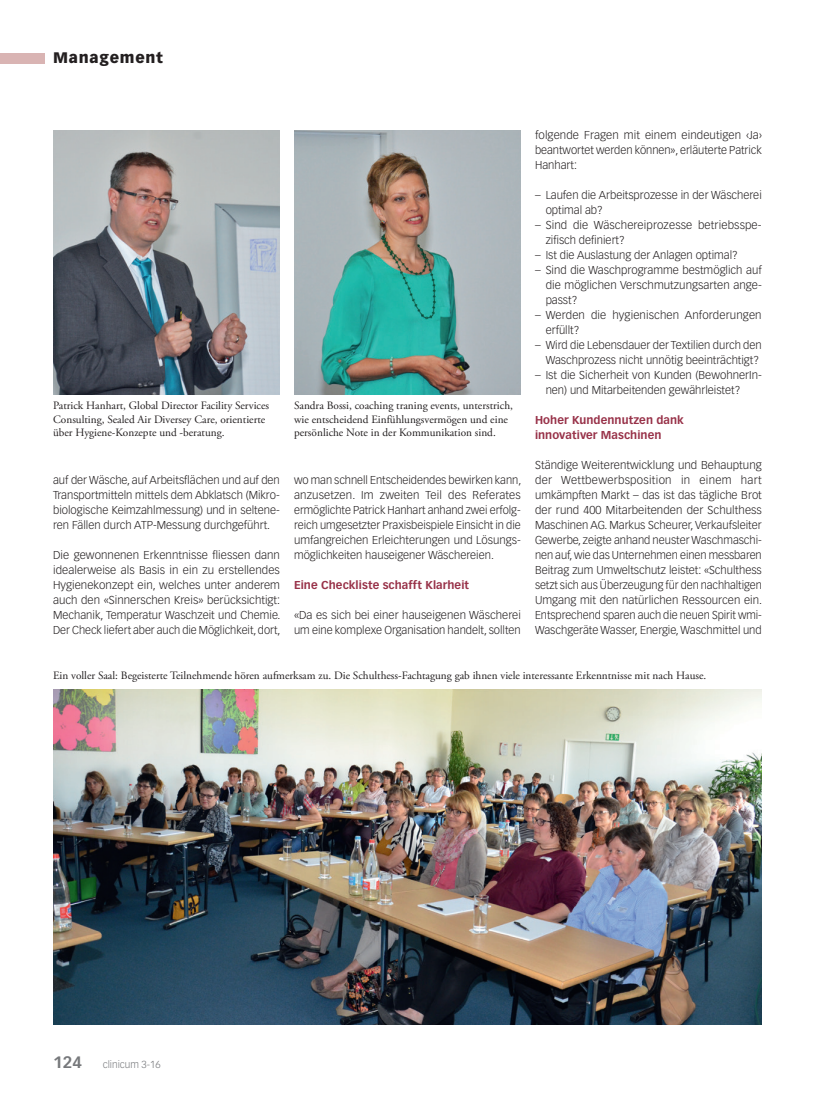
<style>
.page{position:relative;width:815px;height:1099px;background:#fff}
.page>*{position:absolute;margin:0;border:0;box-sizing:border-box;transform-origin:0 0}
.t1{font:900 15px "Vectora LT Std";letter-spacing:.05em;color:#231f20}
.t2{font:300 11.25px/15px "Vectora LT Std";color:#231f20;text-align:justify}
.t3{font:11.25px/13.5px "Adobe Garamond Pro";color:#231f20}
.t4{font:700 11.25px/15px "Vectora LT Std";letter-spacing:.005em;color:#983249}
.t5{font:300 10px "Vectora LT Std";color:#76787b}
.s1{font-weight:700;font-size:16.25px}
</style>
<div class="page">
<div style="left:0;top:53px;width:45px;height:10px;background:#d9b4b3"></div>
<img style="left:53px;top:689px;width:709px;height:335px">
<img style="left:53px;top:130px;width:227px;height:264px">
<img style="left:294px;top:130px;width:227px;height:264px">
<h1 class="t1" style="left:53px;top:49px;width:111px">Management</h1>
<p class="t3" style="left:53px;top:399px;width:218px">Patrick Hanhart, Global Director Facility Services<br>Consulting, Sealed Air Diversey Care, orientierte über Hygiene-Konzepte und -beratung.</p>
<p class="t3" style="left:294px;top:399px;width:220px">Sandra Bossi, coaching traning events, unterstrich, wie entscheidend Einfühlungsvermögen und eine persönliche Note in der Kommunikation sind.</p>
<p class="t2" style="left:53px;top:473px;width:228px">auf der Wäsche, auf Arbeitsflächen und auf den Transportmitteln mittels dem Abklatsch (Mikro&shy;biologische Keimzahlmessung) und in seltene&shy;ren Fällen durch ATP-Messung durchgeführt.</p>
<p class="t2" style="left:53px;top:548px;width:229px">Die gewonnenen Erkenntnisse fliessen dann idealerweise als Basis in ein zu erstellendes Hygienekonzept ein, welches unter anderem auch den «Sinnerschen Kreis» berücksichtigt:<br>Mechanik, Temperatur Waschzeit und Chemie.<br>Der Check liefert aber auch die Möglichkeit, dort,</p>
<p class="t2" style="left:294px;top:473px;width:229px">wo man schnell Entscheidendes bewirken kann, anzusetzen. Im zweiten Teil des Referates ermöglichte Patrick Hanhart anhand zwei erfolg&shy;reich umgesetzter Praxisbeispiele Einsicht in die umfangreichen Erleichterungen und Lösungs&shy;möglichkeiten hauseigener Wäschereien.</p>
<p class="t4" style="left:294px;top:578px;width:177px">Eine Checkliste schafft Klarheit</p>
<p class="t2" style="left:294px;top:608px;width:228px">«Da es sich bei einer hauseigenen Wäscherei um eine komplexe Organisation handelt, sollten</p>
<p class="t2" style="left:535px;top:128px;width:228px">folgende Fragen mit einem eindeutigen ‹Ja› beantwortet werden können», erläuterte Patrick Hanhart:</p>
<p class="t2" style="left:546px;top:188px;width:218px;text-indent:-11px">– Laufen die Arbeitsprozesse in der Wäscherei optimal ab?</p>
<p class="t2" style="left:546px;top:218px;width:216px;text-indent:-11px">– Sind die Wäschereiprozesse betriebsspe&shy;zifisch definiert?</p>
<p class="t2" style="left:535px;top:248px;width:204px">– Ist die Auslastung der Anlagen optimal?</p>
<p class="t2" style="left:546px;top:263px;width:218px;text-indent:-11px">– Sind die Waschprogramme bestmöglich auf die möglichen Verschmutzungsarten ange&shy;passt?</p>
<p class="t2" style="left:546px;top:308px;width:217px;text-indent:-11px">– Werden die hygienischen Anforderungen erfüllt?</p>
<p class="t2" style="left:535px;top:338px;width:228px;text-align:right">– Wird die Lebensdauer der Textilien durch den<br>Waschprozess nicht unnötig beeinträchtigt?</p>
<p class="t2" style="left:546px;top:368px;width:218px;text-indent:-11px">– Ist die Sicherheit von Kunden (BewohnerIn&shy;nen) und Mitarbeitenden gewährleistet?</p>
<p class="t4" style="left:535px;top:413px;width:150px">Hoher Kundennutzen dank innovativer Maschinen</p>
<p class="t2" style="left:535px;top:458px;width:229px">Ständige Weiterentwicklung und Behauptung der Wettbewerbsposition in einem hart umkämpften Markt – das ist das tägliche Brot der rund 400 Mitarbeitenden der Schulthess Maschinen AG. Markus Scheurer, Verkaufsleiter Gewerbe, zeigte anhand neuster Waschmaschi&shy;nen auf, wie das Unternehmen einen messbaren Beitrag zum Umweltschutz leistet: «Schulthess setzt sich aus Überzeugung für den nachhaltigen Umgang mit den natürlichen Ressourcen ein.<br>Entsprechend sparen auch die neuen Spirit wmi-Waschgeräte Wasser, Energie, Waschmittel und</p>
<p class="t3" style="left:53px;top:669px;width:655px">Ein voller Saal: Begeisterte Teilnehmende hören aufmerksam zu. Die Schulthess-Fachtagung gab ihnen viele interessante Erkenntnisse mit nach Hause.</p>
<p class="t5" style="left:53px;top:1058px;width:109px"><span class="s1">124</span> clinicum 3-16</p>
</div>
